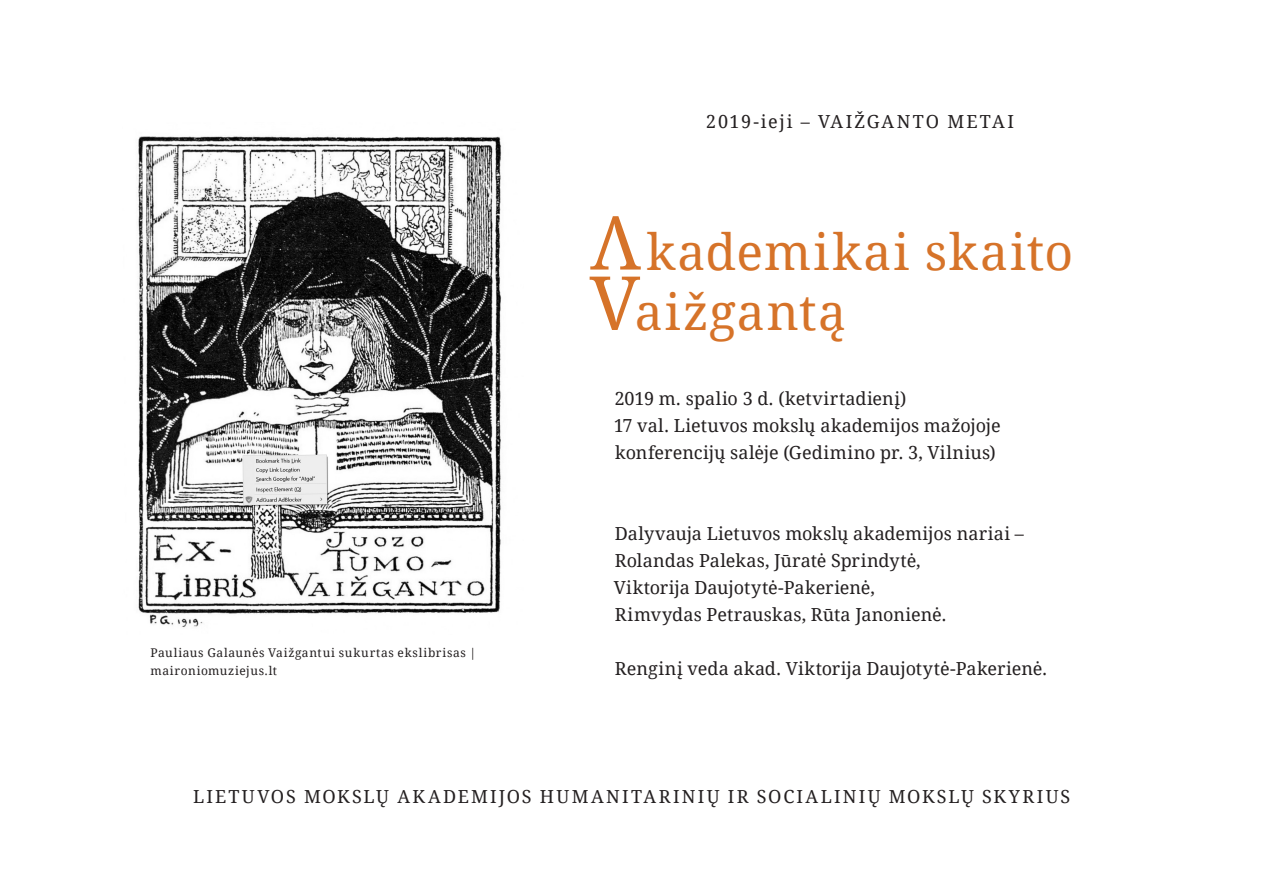
<style>
.page{position:relative;width:1263px;height:893px;background:#fff}
.page>*{position:absolute;margin:0;border:0;box-sizing:border-box;transform-origin:0 0}
.t1{font:49.8px/59.8px "Droid Serif";letter-spacing:.035em;color:#d67329}
.t2{font:18px/27px "Droid Serif";letter-spacing:.015em;color:#231f20}
.t3{font:18px "Droid Serif";letter-spacing:.12em;color:#231f20}
.t4{font:18px "Droid Serif";letter-spacing:.1em;color:#231f20}
.t5{font:12px/18px "Droid Serif";letter-spacing:.055em;color:#231f20}
.s1{font-size:74.7px}
</style>
<div class="page">
<svg style="left:590px;top:216px;width:51px;height:54px"></svg>
<img style="left:138px;top:136px;width:364px;height:492px">
<p class="t4" style="left:706px;top:109px;width:309px">2019-ieji – VAIŽGANTO METAI</p>
<p class="t1" style="left:590px;top:221px;width:485px;text-indent:57px">kademikai skaito<br><span class="s1">V</span>aižgantą</p>
<p class="t5" style="left:150px;top:644px;width:327px">Pauliaus Galaunės Vaižgantui sukurtas ekslibrisas | maironiomuziejus.lt</p>
<p class="t2" style="left:614px;top:385px;width:388px">2019 m. spalio 3 d. (ketvirtadienį)<br>17 val. Lietuvos mokslų akademijos mažojoje konferencijų salėje (Gedimino pr. 3, Vilnius)</p>
<p class="t2" style="left:614px;top:520px;width:411px">Dalyvauja Lietuvos mokslų akademijos nariai – Rolandas Palekas, Jūratė Sprindytė,<br>Viktorija Daujotytė-Pakerienė,<br>Rimvydas Petrauskas, Rūta Janonienė.</p>
<p class="t2" style="left:615px;top:655px;width:434px">Renginį veda akad. Viktorija Daujotytė-Pakerienė.</p>
<p class="t3" style="left:193px;top:784px;width:879px">LIETUVOS MOKSLŲ AKADEMIJOS HUMANITARINIŲ IR SOCIALINIŲ MOKSLŲ SKYRIUS</p>
</div>
